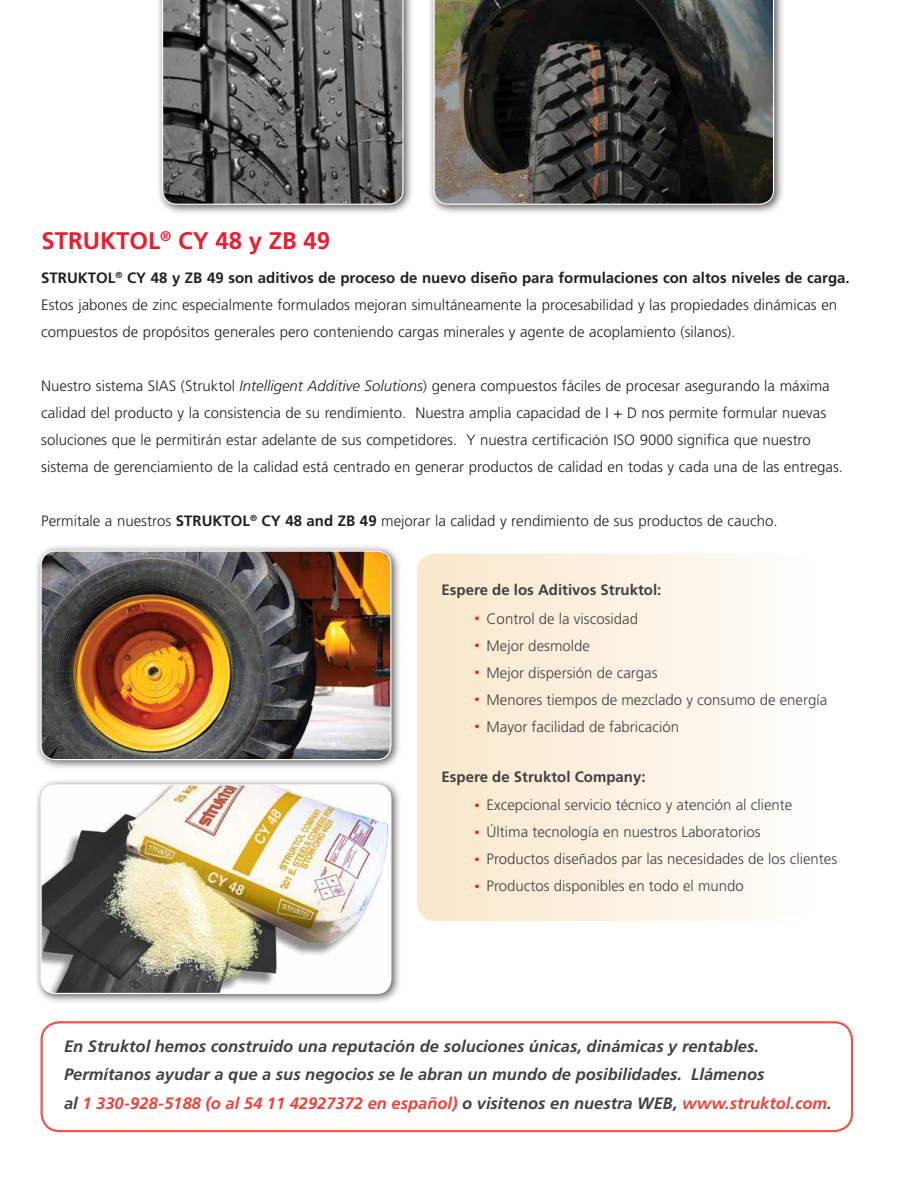
<style>
.page{position:relative;width:918px;height:1188px;background:#fff}
.page>*{position:absolute;margin:0;border:0;box-sizing:border-box;transform-origin:0 0}
.t1{font:700 24px "Frutiger";color:#ed1c2e}
.t2{font:italic 700 16.5px/28.5px "Frutiger";color:#414042}
.t3{font:300 15px/27px "Frutiger";color:#231f20}
.t4{font:300 15px "Frutiger";color:#414042}
.t5{font:700 15px "Frutiger";color:#414042}
.s1{font-weight:700}
.s2{font-style:italic}
.s3{font-size:10.5px;color:#ed1c2e}
.s4{color:#ef413a}
</style>
<div class="page">
<svg style="left:417px;top:554px;width:343px;height:367px;background:#fbf0de"></svg>
<div style="left:40px;top:1021px;width:813px;height:111px;border:2px solid #ef413a;border-radius:18px"></div>
<div style="left:427px;top:0;width:357px;height:215px;background:#231f20;opacity:.75"></div>
<svg style="left:434px;top:0;width:340px;height:205px;background:#3f3f3a"></svg>
<div style="left:156px;top:0;width:258px;height:215px;background:#231f20;opacity:.75"></div>
<svg style="left:162px;top:0;width:241px;height:205px;background:#646464"></svg>
<div style="left:34px;top:544px;width:368px;height:227px;background:#231f20;opacity:.75"></div>
<img style="left:41px;top:551px;width:350px;height:209px">
<div style="left:40px;top:550px;width:351px;height:210px;border:1px solid #fff;border-radius:14px"></div>
<div style="left:34px;top:778px;width:368px;height:227px;background:#231f20;opacity:.75"></div>
<img style="left:41px;top:785px;width:350px;height:208px">
<div style="left:40px;top:784px;width:351px;height:210px;border:1px solid #fff;border-radius:14px"></div>
<h1 class="t1" style="left:42px;top:226px;width:290px">STRUKTOL<sup>®</sup> CY 48 y ZB 49</h1>
<p class="t3" style="left:41px;top:264px;width:810px"><span class="s1">STRUKTOL</span><sup>®</sup> <span class="s1">CY 48 y ZB 49 son aditivos de proceso de nuevo diseño para formulaciones con altos niveles de carga.<br></span>Estos jabones de zinc especialmente formulados mejoran simultáneamente la procesabilidad y las propiedades dinámicas en compuestos de propósitos generales pero conteniendo cargas minerales y agente de acoplamiento (silanos).</p>
<p class="t3" style="left:41px;top:372px;width:803px">Nuestro sistema SIAS (Struktol <span class="s2">Intelligent Additive Solutions</span>) genera compuestos fáciles de procesar asegurando la máxima calidad del producto y la consistencia de su rendimiento. Nuestra amplia capacidad de I + D nos permite formular nuevas soluciones que le permitirán estar adelante de sus competidores. Y nuestra certificación ISO 9000 significa que nuestro sistema de gerenciamiento de la calidad está centrado en generar productos de calidad en todas y cada una de las entregas.</p>
<p class="t3" style="left:41px;top:507px;width:738px">Permitale a nuestros <span class="s1">STRUKTOL</span><sup>®</sup> <span class="s1">CY 48 and ZB 49</span> mejorar la calidad y rendimiento de sus productos de caucho.</p>
<p class="t5" style="left:442px;top:581px;width:221px">Espere de los Aditivos Struktol:</p>
<p class="t4" style="left:475px;top:610px;width:165px"><span class="s3">•</span> Control de la viscosidad</p>
<p class="t4" style="left:475px;top:637px;width:117px"><span class="s3">•</span> Mejor desmolde</p>
<p class="t4" style="left:475px;top:664px;width:184px"><span class="s3">•</span> Mejor dispersión de cargas</p>
<p class="t4" style="left:475px;top:691px;width:354px"><span class="s3">•</span> Menores tiempos de mezclado y consumo de energía</p>
<p class="t4" style="left:475px;top:718px;width:206px"><span class="s3">•</span> Mayor facilidad de fabricación</p>
<p class="t5" style="left:442px;top:768px;width:205px">Espere de Struktol Company:</p>
<p class="t4" style="left:475px;top:797px;width:319px"><span class="s3">•</span> Excepcional servicio técnico y atención al cliente</p>
<p class="t4" style="left:475px;top:824px;width:287px"><span class="s3">•</span> Última tecnología en nuestros Laboratorios</p>
<p class="t4" style="left:475px;top:851px;width:364px"><span class="s3">•</span> Productos diseñados par las necesidades de los clientes</p>
<p class="t4" style="left:475px;top:878px;width:271px"><span class="s3">•</span> Productos disponibles en todo el mundo</p>
<p class="t2" style="left:64px;top:1032px;width:769px">En Struktol hemos construido una reputación de soluciones únicas, dinámicas y rentables.<br>Permítanos ayudar a que a sus negocios se le abran un mundo de posibilidades. Llámenos<br>al <span class="s4">1 330-928-5188 (o al 54 11 42927372 en español)</span> o visitenos en nuestra WEB, <span class="s4">www.struktol.com</span>.</p>
</div>
